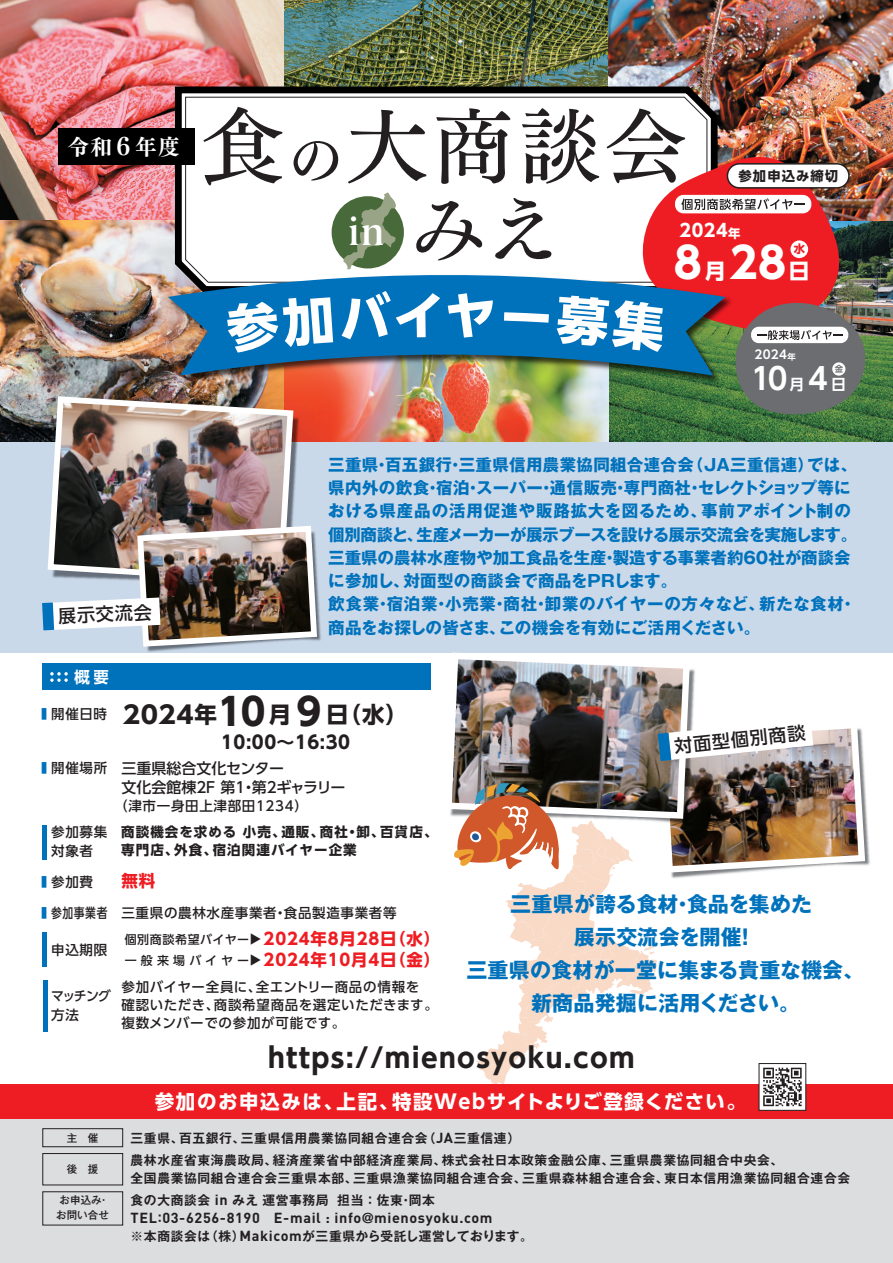
<style>
.page{position:relative;width:893px;height:1263px;background:#fff}
.page>*{position:absolute;margin:0;border:0;box-sizing:border-box;transform-origin:0 0}
.t1{font:82.05px "Tsuku Min Pro D";color:#231f20}
.t2{font:500 42.6px "Butler";color:#fff}
.t3{font:700 42.45px "UD Shin Go Pro";color:#fff}
.t4{font:700 30px "UD Shin Go Pro De";color:#fff}
.t5{font:700 27px "UD Shin Go Pro";letter-spacing:.05em;color:#231f20}
.t6{font:700 22.5px "UD Shin Go Pro";color:#231f20}
.t7{font:21.6px "Tsuku Min Pro E";color:#fff}
.t8{font:700 21px/33px "Gothic MB101 Pro";letter-spacing:.01em;color:#0072bc;text-align:center}
.t9{font:700 19.5px "UD Shin Go Pro";letter-spacing:.08em;color:#fff}
.t10{font:500 18px "UD Shin Go Pro";color:#231f20}
.t11{font:700 18px "UD Shin Go Pro";letter-spacing:.03em;color:#231f20}
.t12{font:700 17.55px "UD Shin Go Pro";color:#fff}
.t13{font:700 16.5px/23.2px "Gothic MB101 Pro";letter-spacing:.02em;color:#0072bc}
.t14{font:700 16.5px "UD Shin Go Pro";letter-spacing:.05em;color:#ee1d23}
.t15{font:700 15.75px "UD Shin Go Pro De";color:#fff}
.t16{font:500 15px/19.5px "UD Shin Go Pro";color:#231f20}
.t17{font:700 14.4px "DIN";letter-spacing:.045em;color:#231f20}
.t18{font:500 13.5px/18px "UD Shin Go Pro";letter-spacing:.05em;color:#231f20}
.t19{font:700 13.5px/18px "UD Shin Go Pro";letter-spacing:.08em;color:#231f20}
.t20{font:500 13.5px/19.5px "UD Shin Go Pro";letter-spacing:.05em;color:#231f20;scale:.95 1}
.t21{font:500 13.5px "UD Shin Go Pro";letter-spacing:.05em;color:#231f20;scale:.8 1}
.t22{font:700 13.35px "UD Shin Go Pro";letter-spacing:.08em;color:#231f20}
.t23{font:700 12.75px/22.4px "Gothic MB101 Pro De";letter-spacing:.05em;color:#231f20}
.t24{font:500 12px "UD Shin Go Pro";letter-spacing:.05em;color:#231f20}
.t25{font:500 12px "UD Shin Go Pro";letter-spacing:.345em;color:#231f20}
.t26{font:700 12px "UD Shin Go Pro De";color:#fff}
.t27{font:12px "Koz Go Pr 6 N";color:#231f20}
.t28{font:700 11.25px "UD Shin Go Pro";color:#ee1d23}
.t29{font:500 10.5px/15px "Gothic MB101 Pro";letter-spacing:.015em;color:#231f20;text-align:center}
.t30{font:700 8.4px "UD Shin Go Pro De";color:#6c6d70}
.s1{font-size:23.7px}
.s2{font-size:57.45px}
.s3{font-family:"Tsuku Min Pro D";font-weight:400;font-size:78px;color:#231f20}
.s4{font-size:12.3px}
.s5{font-size:21.3px}
.s6{font-size:8.4px}
.s7{font-size:15px}
.s8{color:#0072bc}
.s9{font-size:24.3px}
.s10{font-size:37.5px}
.s11{font-family:"DIN";font-size:14.4px}
.s12{font-family:"Gothic MB101 Pro De";font-size:12.75px}
</style>
<div class="page">
<div style="left:0;top:441px;width:893px;height:211px;background:#cad9ea"></div>
<img style="left:0;top:0;width:285px;height:365px">
<img style="left:285px;top:0;width:323px;height:83px">
<img style="left:608px;top:0;width:285px;height:441px">
<img style="left:351px;top:386px;width:257px;height:55px">
<div style="left:0;top:1119px;width:893px;height:144px;background:#dcdddf"></div>
<svg style="left:172px;top:83px;width:549px;height:185px"></svg>
<div style="left:332px;top:196px;width:72px;height:72px;background:#486a3a;border-radius:50%"></div>
<svg style="left:343px;top:192px;width:53px;height:76px"></svg>
<div style="left:58px;top:129px;width:137px;height:36px;background:#000"></div>
<div style="left:43px;top:664px;width:388px;height:26px;background:#0072bc"></div>
<svg style="left:50px;top:672px;width:18px;height:10px"></svg>
<div style="left:42px;top:825px;width:5px;height:34px;background:#0072bc"></div>
<div style="left:42px;top:932px;width:5px;height:35px;background:#0072bc"></div>
<hr style="left:43px;top:980px;width:4px;height:52px;background:#0072bc">
<div style="left:0;top:1085px;width:893px;height:34px;background:#ee1d23"></div>
<div style="left:759px;top:1063px;width:47px;height:47px;background:linear-gradient(to right,#fff,#fff)"></div>
<div style="left:42px;top:1128px;width:81px;height:19px;border:1px solid #231f20"></div>
<div style="left:42px;top:1153px;width:81px;height:32px;border:1px solid #231f20"></div>
<div style="left:42px;top:1191px;width:81px;height:34px;border:1px solid #231f20"></div>
<img style="left:0;top:365px;width:351px;height:102px">
<img style="left:45px;top:393px;width:251px;height:130px">
<img style="left:95px;top:478px;width:279px;height:186px">
<img style="left:42px;top:523px;width:278px;height:127px">
<img style="left:166px;top:273px;width:391px;height:113px">
<img style="left:168px;top:268px;width:389px;height:108px">
<svg style="left:227px;top:297px;width:106px;height:56px"></svg>
<svg style="left:342px;top:291px;width:98px;height:48px"></svg>
<svg style="left:448px;top:293px;width:45px;height:45px"></svg>
<svg style="left:504px;top:312px;width:45px;height:11px"></svg>
<img style="left:557px;top:153px;width:311px;height:263px">
<div style="left:832px;top:362px;width:13px;height:14px;background:#fff;border-radius:50%"></div>
<div style="left:727px;top:164px;width:122px;height:24px;background:#fff;border-radius:12px"></div>
<div style="left:727px;top:163px;width:123px;height:26px;border:2px solid #231f20;border-radius:12px"></div>
<img style="left:442px;top:652px;width:426px;height:454px">
<h3 class="t7" style="left:67px;top:129px;width:114px">令和<span class="s1">6</span>年度</h3>
<h1 class="t1" style="left:202px;top:73px;width:486px">食<span class="s2">の</span>大商談会</h1>
<h2 class="t2" style="left:348px;top:203px;width:216px">in <span class="s3">みえ</span></h2>
<p class="t22" style="left:739px;top:165px;width:101px">参加申込み締切</p>
<p class="t12" style="left:680px;top:216px;width:62px">2024<span class="s4">年</span></p>
<h3 class="t3" style="left:674px;top:228px;width:137px">8<span class="s5">月</span>28<span class="s5">日</span></h3>
<p class="t28" style="left:794px;top:240px;width:13px">水</p>
<p class="t10" style="left:57px;top:602px;width:95px;rotate:-3deg">展示交流会</p>
<p class="t26" style="left:754px;top:345px;width:43px">2024<span class="s6">年</span></p>
<h3 class="t4" style="left:751px;top:355px;width:97px">10<span class="s7">月</span>4<span class="s7">日</span></h3>
<p class="t30" style="left:835px;top:362px;width:10px">金</p>
<p class="t13" style="left:328px;top:451px;width:530px">三重県・百五銀行・三重県信用農業協同組合連合会（JA三重信連）では、県内外の飲食・宿泊・スーパー・通信販売・専門商社・セレクトショップ等における県産品の活用促進や販路拡大を図るため、事前アポイント制の個別商談と、生産メーカーが展示ブースを設ける展示交流会を実施します。三重県の農林水産物や加工食品を生産・製造する事業者約60社が商談会に参加し、対面型の商談会で商品をPRします。<br>飲食業・宿泊業・小売業・商社・卸業のバイヤーの方々など、新たな食材・商品をお探しの皆さま、この機会を有効にご活用ください。</p>
<p class="t15" style="left:74px;top:664px;width:37px">概要</p>
<p class="t18" style="left:42px;top:705px;width:67px"><span class="s8">■</span> 開催日時</p>
<p class="t18" style="left:42px;top:758px;width:67px"><span class="s8">■</span> 開催場所</p>
<p class="t18" style="left:51px;top:821px;width:58px;line-height:19.5px">参加募集対象者</p>
<h3 class="t6" style="left:123px;top:696px;width:287px"><span class="s9">2024</span>年<span class="s10">10</span>月 <span class="s10">9</span> 日（水）</h3>
<p class="t11" style="left:221px;top:727px;width:130px">10:00～16:30</p>
<p class="t16" style="left:121px;top:758px;width:225px">三重県総合文化センター<br>文化会館棟2F 第1・第2ギャラリー</p>
<p class="t18" style="left:114px;top:797px;width:195px">（津市一身田上津部田1234）</p>
<p class="t19" style="left:121px;top:822px;width:318px">商談機会を求める 小売、通販、商社・卸、百貨店、専門店、外食、宿泊関連バイヤー企業</p>
<p class="t18" style="left:42px;top:873px;width:53px"><span class="s8">■</span> 参加費</p>
<p class="t14" style="left:121px;top:867px;width:35px">無料</p>
<p class="t21" style="left:42px;top:902px;width:84px"><span class="s8">■</span> 参加事業者</p>
<p class="t18" style="left:51px;top:940px;width:58px">申込期限</p>
<p class="t20" style="left:51px;top:985px;width:65px">マッチング方法</p>
<p class="t18" style="left:121px;top:904px;width:277px">三重県の農林水産事業者・食品製造事業者等</p>
<p class="t24" style="left:125px;top:930px;width:126px">個別商談希望バイヤー</p>
<p class="t27" style="left:262px;top:933px;width:13px;rotate:90deg">▲</p>
<p class="t14" style="left:264px;top:925px;width:178px">2024年8月28日（水）</p>
<p class="t25" style="left:125px;top:951px;width:126px">一般来場バイヤー</p>
<p class="t27" style="left:262px;top:954px;width:13px;rotate:90deg">▲</p>
<p class="t14" style="left:264px;top:946px;width:178px">2024年10月4日（金）</p>
<p class="t18" style="left:121px;top:978px;width:318px">参加バイヤー全員に、全エントリー商品の情報を<br>確認いただき、商談希望商品を選定いただきます。複数メンバーでの参加が可能です。</p>
<p class="t10" style="left:673px;top:732px;width:133px;rotate:-6deg">対面型個別商談</p>
<p class="t8" style="left:466px;top:885px;width:400px">三重県が誇る食材・食品を集めた<br>展示交流会を開催！<br>三重県の食材が一堂に集まる貴重な機会、新商品発掘に活用ください。</p>
<h3 class="t5" style="left:268px;top:1035px;width:368px">https://mienosyoku.com</h3>
<p class="t29" style="left:67px;top:1129px;width:33px">主 催</p>
<p class="t29" style="left:67px;top:1160px;width:33px">後 援</p>
<p class="t29" style="left:56px;top:1191px;width:54px">お申込み・お問い合せ</p>
<p class="t9" style="left:155px;top:1086px;width:593px">参加のお申込みは、上記、特設Webサイトよりご登録ください。</p>
<p class="t23" style="left:131px;top:1125px;width:654px">三重県、百五銀行、三重県信用農業協同組合連合会（<span class="s11">JA</span>三重信連）<br>農林水産省東海農政局、経済産業省中部経済産業局、株式会社日本政策金融公庫、三重県農業協同組合中央会、</p>
<p class="t23" style="left:131px;top:1166px;width:721px;line-height:21.3px">全国農業協同組合連合会三重県本部、三重県漁業協同組合連合会、三重県森林組合連合会、東日本信用漁業協同組合連合会食の大商談会 <span class="s11">in</span> みえ運営事務局 担当：佐東・岡本</p>
<p class="t17" style="left:131px;top:1208px;width:363px">TEL<span class="s12">：</span>03-6256-8190 E-mail : info<span class="s12">＠</span>mienosyoku.com</p>
<p class="t23" style="left:131px;top:1223px;width:404px">※本商談会は（株）<span class="s11">Makicom</span>が三重県から受託し運営しております。</p>
</div>
